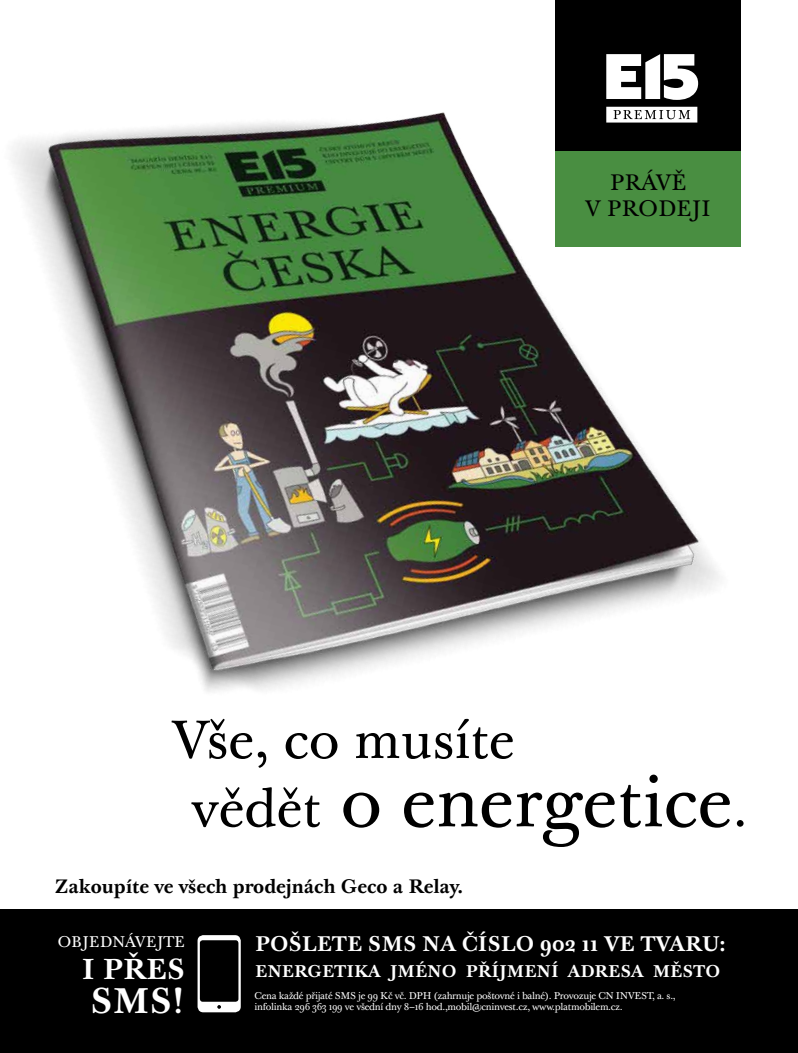
<style>
.page{position:relative;width:798px;height:1053px;background:#fff}
.page>*{position:absolute;margin:0;border:0;box-sizing:border-box;transform-origin:0 0}
.t1{font:71px "Baskerville Ten Pro";color:#000}
.t2{font:52.62px "Baskerville Ten Pro";color:#000}
.t3{font:700 35px "Baskerville Ten Pro";color:#fff}
.t4{font:700 28.25px "Baskerville Ten Pro";color:#fff}
.t5{font:22px/26.4px "Baskerville Ten Pro";color:#000;text-align:center}
.t6{font:700 20.75px "Baskerville Ten Pro";color:#fff}
.t7{font:700 19.12px "Baskerville Ten Pro";color:#000}
.t8{font:700 16.62px "Baskerville Ten Pro";color:#fff}
.t9{font:15.25px "Baskerville Ten Pro";color:#fff}
.t10{font:9.62px/11.6px "Baskerville Ten Pro";letter-spacing:-.03em;color:#fff}
.s1{font-size:52.62px}
</style>
<div class="page">
<div style="left:0;top:909px;width:797px;height:143px;background:#000"></div>
<img style="left:12px;top:0;width:729px;height:692px">
<svg style="left:197px;top:935px;width:44px;height:77px"></svg>
<div style="left:555px;top:27px;width:185px;height:220px;background:#498e41"></div>
<div style="left:555px;top:0;width:185px;height:150px;background:#000"></div>
<svg style="left:606px;top:107px;width:91px;height:15px"></svg>
<svg style="left:606px;top:54px;width:91px;height:46px"></svg>
<h3 class="t5" style="left:585px;top:170px;width:127px">PRÁVĚ<br>V PRODEJI</h3>
<h2 class="t2" style="left:172px;top:708px;width:343px">Vše, co musíte</h2>
<h1 class="t1" style="left:191px;top:759px;width:558px"><span class="s1">vědět</span> o energetice<span class="s1">.</span></h1>
<h3 class="t7" style="left:54px;top:875px;width:410px">Zakoupíte ve všech prodejnách Geco a Relay.</h3>
<h3 class="t9" style="left:58px;top:932px;width:129px">OBJEDNÁVEJTE</h3>
<h3 class="t4" style="left:82px;top:952px;width:105px">I PŘES</h3>
<h3 class="t3" style="left:90px;top:979px;width:96px">SMS!</h3>
<h3 class="t6" style="left:255px;top:931px;width:472px">POŠLETE SMS NA ČÍSLO 902 11 VE TVARU:</h3>
<h3 class="t8" style="left:255px;top:960px;width:466px">ENERGETIKA JMÉNO PŘÍJMENÍ ADRESA MĚSTO</h3>
<p class="t10" style="left:254px;top:989px;width:422px">Cena každé přijaté SMS je 99 Kč vč. DPH (zahrnuje poštovné i balné). Provozuje CN INVEST, a. s., infolinka 296 363 199 ve všední dny 8–16 hod.,mobil@cninvest.cz, www.platmobilem.cz.</p>
</div>
